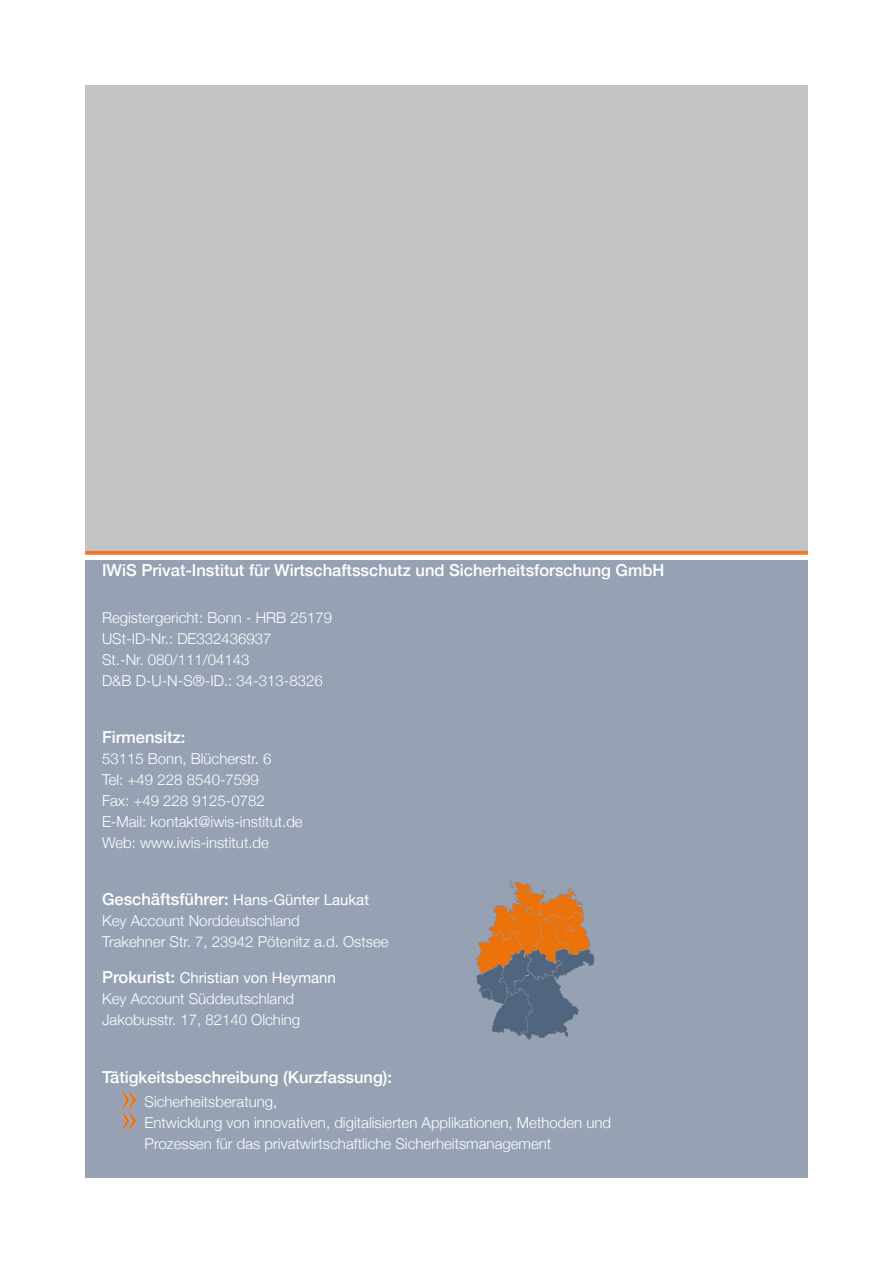
<style>
.page{position:relative;width:893px;height:1263px;background:#fff}
.page>*{position:absolute;margin:0;border:0;box-sizing:border-box;transform-origin:0 0}
.t1{font:500 16.5px "Helvetica Neue";color:#fff}
.t2{font:300 15px "Helvetica Neue";color:#fff}
.t3{font:15px "Helvetica Neue";color:#fff}
.s1{font-weight:500;font-size:16.5px}
</style>
<div class="page">
<div style="left:85px;top:560px;width:723px;height:618px;background:#96a2b3"></div>
<img style="left:476px;top:879px;width:119px;height:161px">
<img style="left:121px;top:1092px;width:16px;height:16px">
<img style="left:121px;top:1113px;width:16px;height:16px">
<div style="left:85px;top:550px;width:723px;height:5px;background:#f47723"></div>
<div style="left:85px;top:85px;width:723px;height:465px;background:#c1c3c5"></div>
<p class="t1" style="left:102px;top:557px;width:564px">IWiS Privat-Institut für Wirtschaftsschutz und Sicherheitsforschung GmbH</p>
<p class="t2" style="left:102px;top:605px;width:232px">Registergericht: Bonn - HRB 25179</p>
<p class="t2" style="left:102px;top:626px;width:171px">USt-ID-Nr.: DE332436937</p>
<p class="t2" style="left:102px;top:647px;width:149px">St.-Nr. 080/111/04143</p>
<p class="t2" style="left:102px;top:668px;width:222px">D&amp;B D-U-N-S®-ID.: 34-313-8326</p>
<p class="t1" style="left:102px;top:724px;width:85px">Firmensitz:</p>
<p class="t2" style="left:102px;top:747px;width:171px">53115 Bonn, Blücherstr. 6</p>
<p class="t2" style="left:102px;top:768px;width:158px">Tel: +49 228 8540-7599</p>
<p class="t2" style="left:102px;top:789px;width:164px">Fax: +49 228 9125-0782</p>
<p class="t2" style="left:102px;top:810px;width:202px">E-Mail: kontakt@iwis-institut.de</p>
<p class="t2" style="left:102px;top:831px;width:168px">Web: www.iwis-institut.de</p>
<p class="t3" style="left:102px;top:889px;width:269px"><span class="s1">Geschäftsführer:</span> Hans-Günter Laukat</p>
<p class="t2" style="left:102px;top:909px;width:199px">Key Account Norddeutschland</p>
<p class="t2" style="left:102px;top:930px;width:288px">Trakehner Str. 7, 23942 Pötenitz a.d. Ostsee</p>
<p class="t3" style="left:102px;top:967px;width:235px"><span class="s1">Prokurist:</span> Christian von Heymann</p>
<p class="t2" style="left:102px;top:987px;width:193px">Key Account Süddeutschland</p>
<p class="t2" style="left:102px;top:1008px;width:200px">Jakobusstr. 17, 82140 Olching</p>
<p class="t1" style="left:102px;top:1063px;width:291px">Tätigkeitsbeschreibung (Kurzfassung):</p>
<p class="t2" style="left:145px;top:1089px;width:134px">Sicherheitsberatung,</p>
<p class="t2" style="left:145px;top:1110px;width:468px">Entwicklung von innovativen, digitalisierten Applikationen, Methoden und</p>
<p class="t2" style="left:145px;top:1131px;width:408px">Prozessen für das privatwirtschaftliche Sicherheitsmanagement</p>
</div>
